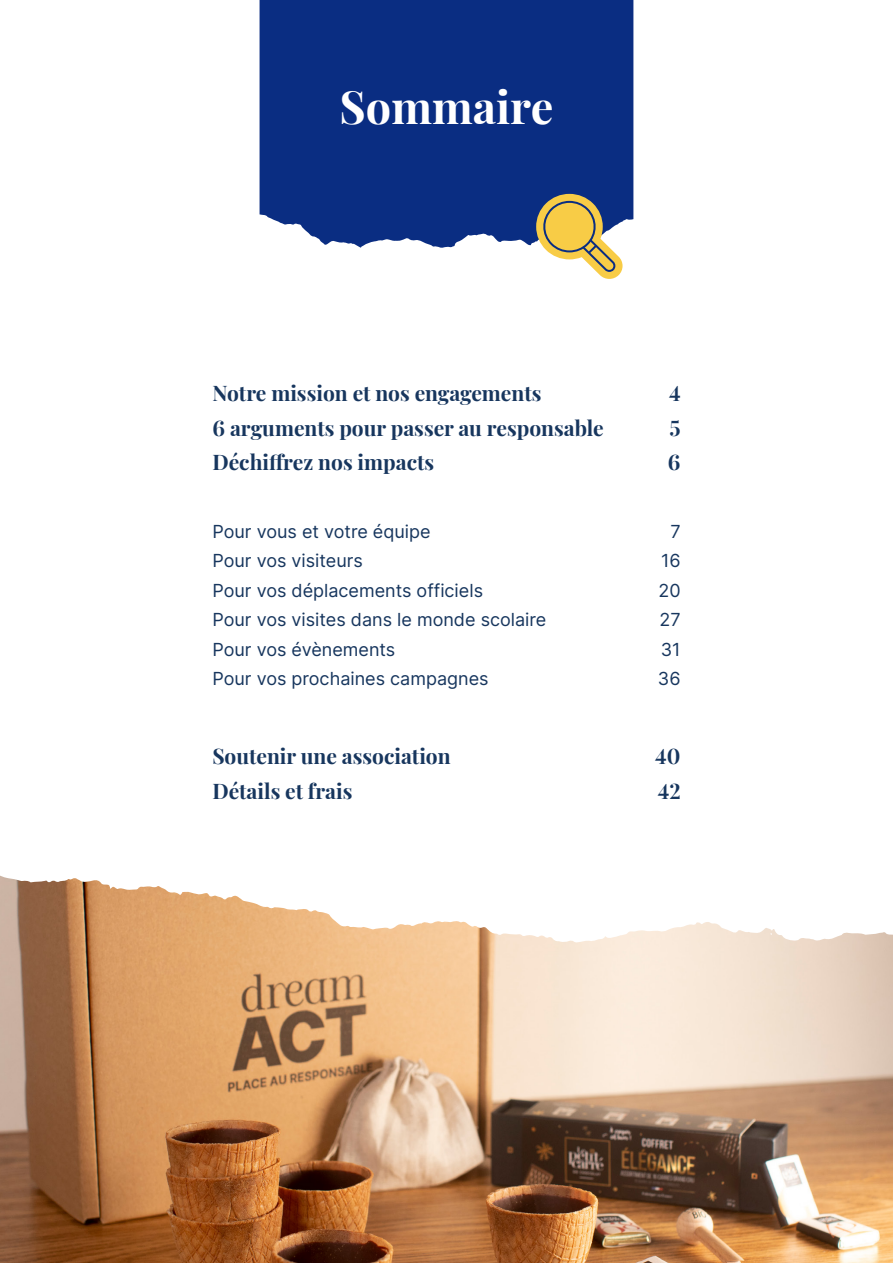
<style>
.page{position:relative;width:893px;height:1263px;background:#fff}
.page>*{position:absolute;margin:0;border:0;box-sizing:border-box;transform-origin:0 0}
.t1{font:700 45px "Playfair Display";color:#fff}
.t2{font:700 21px "Playfair Display";color:#17365e}
.t3{font:18px "Inter";color:#17365e}
</style>
<div class="page">
<div style="left:260px;top:0;width:373px;height:248px;background:#0a2d82"></div>
<svg style="left:536px;top:194px;width:86px;height:85px"></svg>
<img style="left:0;top:920px;width:893px;height:343px">
<h1 class="t1" style="left:340px;top:72px;width:215px">Sommaire</h1>
<p class="t2" style="left:212px;top:377px;width:331px">Notre mission et nos engagements</p>
<p class="t2" style="left:669px;top:377px;width:13px">4</p>
<p class="t2" style="left:212px;top:411px;width:393px">6 arguments pour passer au responsable</p>
<p class="t2" style="left:669px;top:411px;width:13px">5</p>
<p class="t2" style="left:212px;top:446px;width:223px">Déchiffrez nos impacts</p>
<p class="t2" style="left:668px;top:446px;width:14px">6</p>
<p class="t3" style="left:212px;top:518px;width:220px">Pour vous et votre équipe</p>
<p class="t3" style="left:670px;top:518px;width:12px">7</p>
<p class="t3" style="left:212px;top:548px;width:152px">Pour vos visiteurs</p>
<p class="t3" style="left:661px;top:548px;width:21px">16</p>
<p class="t3" style="left:212px;top:577px;width:272px">Pour vos déplacements officiels</p>
<p class="t3" style="left:658px;top:577px;width:24px">20</p>
<p class="t3" style="left:212px;top:606px;width:336px">Pour vos visites dans le monde scolaire</p>
<p class="t3" style="left:659px;top:606px;width:23px">27</p>
<p class="t3" style="left:212px;top:636px;width:184px">Pour vos évènements</p>
<p class="t3" style="left:661px;top:636px;width:21px">31</p>
<p class="t3" style="left:212px;top:665px;width:278px">Pour vos prochaines campagnes</p>
<p class="t3" style="left:658px;top:665px;width:24px">36</p>
<p class="t2" style="left:212px;top:740px;width:240px">Soutenir une association</p>
<p class="t2" style="left:655px;top:740px;width:27px">40</p>
<p class="t2" style="left:212px;top:775px;width:142px">Détails et frais</p>
<p class="t2" style="left:658px;top:775px;width:24px">42</p>
</div>
